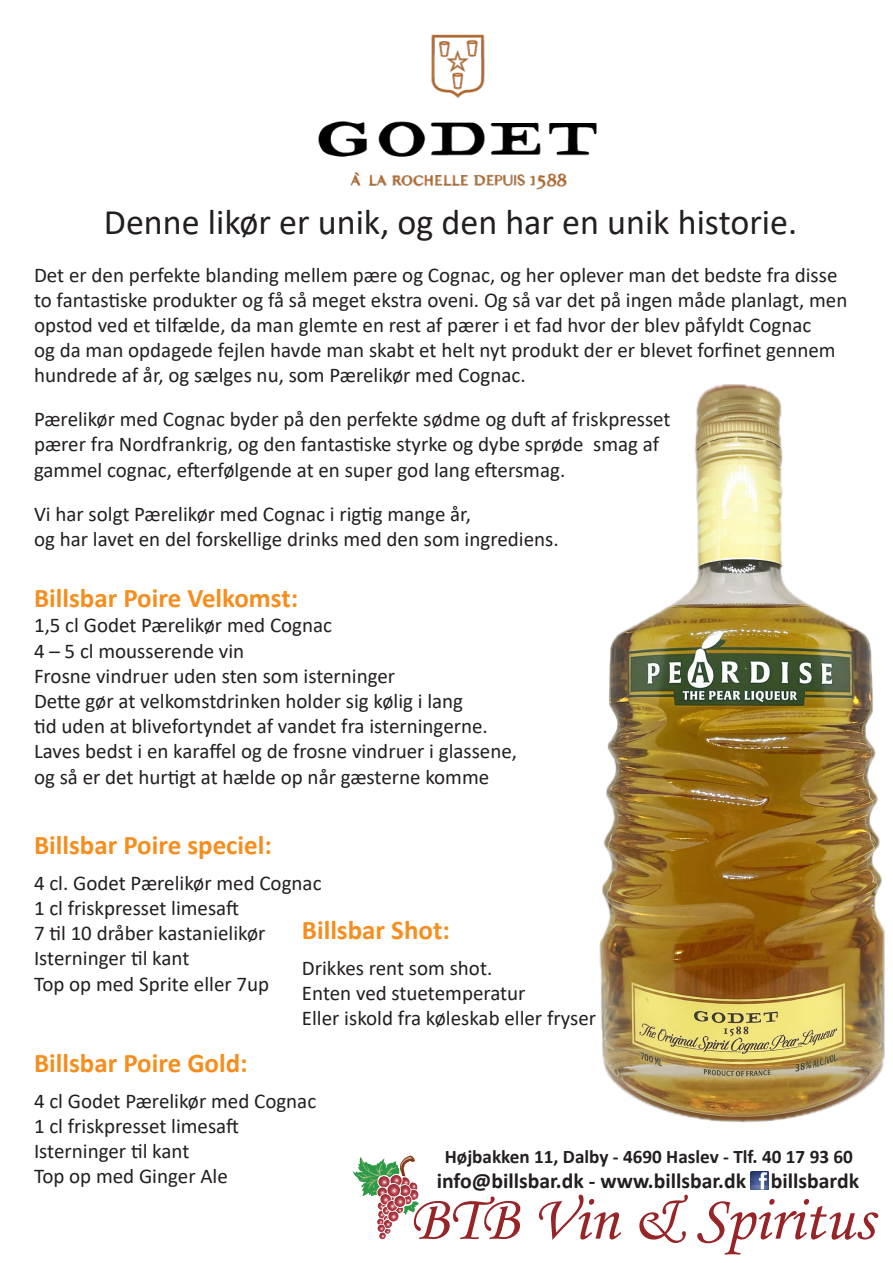
<style>
.page{position:relative;width:893px;height:1263px;background:#fff}
.page>*{position:absolute;margin:0;border:0;box-sizing:border-box;transform-origin:0 0}
.t1{font:63.9px "Monotype Corsiva";color:#972427}
.t2{font:36px "Calibri";color:#231f20}
.t3{font:700 27px "Calibri";color:#f68e1e}
.t4{font:700 21.75px "Calibri";color:#231f20}
.t5{font:21px/25.2px "Calibri";color:#231f20}
.t6{font:700 19.2px "Calibri";color:#231f20}
</style>
<div class="page">
<svg style="left:353px;top:1156px;width:66px;height:83px"></svg>
<img style="left:751px;top:1172px;width:17px;height:17px">
<img style="left:600px;top:385px;width:284px;height:738px">
<img style="left:318px;top:34px;width:279px;height:156px">
<p class="t2" style="left:104px;top:197px;width:695px">Denne likør er unik, og den har en unik historie.</p>
<p class="t5" style="left:34px;top:261px;width:815px">Det er den perfekte blanding mellem pære og Cognac, og her oplever man det bedste fra disse to fantastiske produkter og få så meget ekstra oveni. Og så var det på ingen måde planlagt, men opstod ved et tilfælde, da man glemte en rest af pærer i et fad hvor der blev påfyldt Cognac<br>og da man opdagede fejlen havde man skabt et helt nyt produkt der er blevet forfinet gennem hundrede af år, og sælges nu, som Pærelikør med Cognac.</p>
<p class="t5" style="left:34px;top:406px;width:638px">Pærelikør med Cognac byder på den perfekte sødme og duft af friskpresset pærer fra Nordfrankrig, og den fantastiske styrke og dybe sprøde smag af</p>
<p class="t5" style="left:34px;top:456px;width:533px">gammel cognac, efterfølgende at en super god lang eftersmag.</p>
<p class="t5" style="left:34px;top:501px;width:438px">Vi har solgt Pærelikør med Cognac i rigtig mange år,</p>
<p class="t5" style="left:34px;top:526px;width:526px">og har lavet en del forskellige drinks med den som ingrediens.</p>
<p class="t3" style="left:34px;top:579px;width:266px">Billsbar Poire Velkomst:</p>
<p class="t5" style="left:34px;top:612px;width:300px">1,5 cl Godet Pærelikør med Cognac</p>
<p class="t5" style="left:34px;top:637px;width:212px">4 – 5 cl mousserende vin</p>
<p class="t5" style="left:34px;top:663px;width:363px">Frosne vindruer uden sten som isterninger</p>
<p class="t5" style="left:34px;top:688px;width:431px">Dette gør at velkomstdrinken holder sig kølig i lang</p>
<p class="t5" style="left:34px;top:713px;width:455px">tid uden at blivefortyndet af vandet fra isterningerne.</p>
<p class="t5" style="left:34px;top:738px;width:485px">Laves bedst i en karaffel og de frosne vindruer i glassene,</p>
<p class="t5" style="left:34px;top:763px;width:457px">og så er det hurtigt at hælde op når gæsterne komme</p>
<p class="t3" style="left:34px;top:826px;width:239px">Billsbar Poire speciel:</p>
<p class="t5" style="left:34px;top:870px;width:289px">4 cl. Godet Pærelikør med Cognac</p>
<p class="t5" style="left:34px;top:895px;width:207px">1 cl friskpresset limesaft</p>
<p class="t5" style="left:34px;top:920px;width:233px">7 til 10 dråber kastanielikør</p>
<p class="t5" style="left:34px;top:945px;width:157px">Isterninger til kant</p>
<p class="t5" style="left:34px;top:970px;width:237px">Top op med Sprite eller 7up</p>
<p class="t3" style="left:302px;top:911px;width:149px">Billsbar Shot:</p>
<p class="t5" style="left:302px;top:955px;width:192px">Drikkes rent som shot.</p>
<p class="t5" style="left:302px;top:980px;width:225px">Enten ved stuetemperatur</p>
<p class="t5" style="left:302px;top:1005px;width:296px">Eller iskold fra køleskab eller fryser</p>
<p class="t3" style="left:34px;top:1043px;width:215px">Billsbar Poire Gold:</p>
<p class="t5" style="left:34px;top:1087px;width:284px">4 cl Godet Pærelikør med Cognac</p>
<p class="t5" style="left:34px;top:1113px;width:207px">1 cl friskpresset limesaft</p>
<p class="t5" style="left:34px;top:1138px;width:157px">Isterninger til kant</p>
<p class="t5" style="left:34px;top:1163px;width:195px">Top op med Ginger Ale</p>
<p class="t6" style="left:445px;top:1143px;width:410px">Højbakken 11, Dalby - 4690 Haslev - Tlf. 40 17 93 60</p>
<p class="t4" style="left:437px;top:1165px;width:424px">info@billsbar.dk - www.billsbar.dk billsbardk</p>
<p class="t1" style="left:410px;top:1180px;width:466px">BTB Vin &amp; Spiritus</p>
</div>
